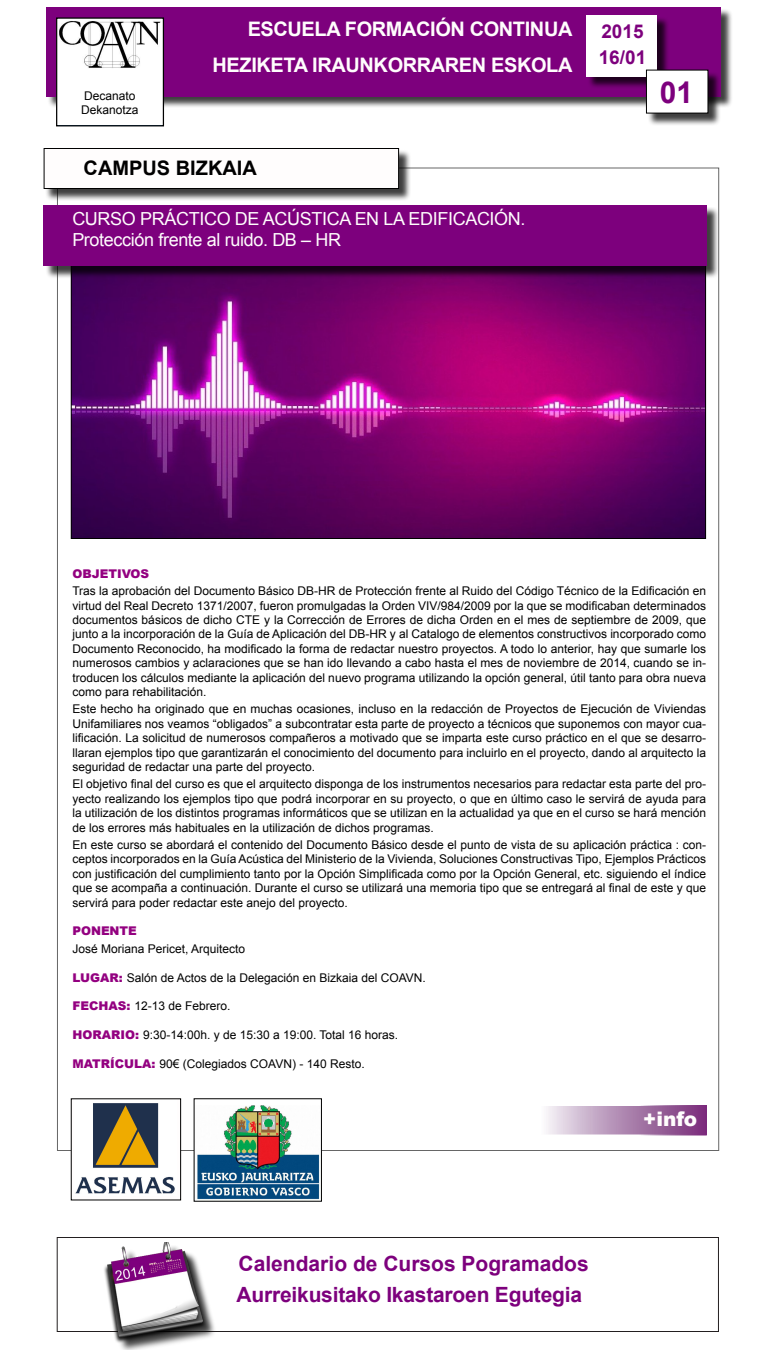
<style>
.page{position:relative;width:770px;height:1350px;background:#fff}
.page>*{position:absolute;margin:0;border:0;box-sizing:border-box;transform-origin:0 0}
.t1{font:700 30px "Arial";color:#7d007d}
.t2{font:700 21px "Arial";letter-spacing:-.01em;color:#7d007d}
.t3{font:700 20px "Arial";letter-spacing:-.02em;color:#fffdfd}
.t4{font:700 20px "Arial";color:#000}
.t5{font:900 20px "Arial";color:#fffdfd}
.t6{font:700 19px "Arial";color:#7d007d}
.t7{font:18px "Arial";letter-spacing:-.02em;color:#fffdfd}
.t8{font:12px/14.4px "Arial";color:#000;text-align:justify}
.t9{font:900 12px "Arial";color:#930080}
.s1{font-weight:900;color:#930080}
</style>
<div class="page">
<div style="left:47px;top:8px;width:686px;height:101px;background:#000;opacity:.75"></div>
<div style="left:46px;top:7px;width:674px;height:89px;background:#7d007d"></div>
<div style="left:588px;top:16px;width:82px;height:73px;background:#000;opacity:.75"></div>
<div style="left:586px;top:15px;width:71px;height:61px;background:#fff"></div>
<div style="left:647px;top:71px;width:74px;height:55px;background:#000;opacity:.75"></div>
<div style="left:646px;top:70px;width:62px;height:43px;background:#fff"></div>
<div style="left:646px;top:70px;width:62px;height:44px;border:1px solid #000"></div>
<img style="left:58px;top:19px;width:104px;height:90px">
<div style="left:56px;top:17px;width:108px;height:109px;border:1px solid #000"></div>
<div style="left:45px;top:150px;width:367px;height:51px;background:#000;opacity:.75"></div>
<div style="left:44px;top:148px;width:355px;height:40px;background:#fffdfd"></div>
<div style="left:44px;top:148px;width:355px;height:41px;border:1px solid #000"></div>
<img style="left:73px;top:279px;width:631px;height:258px">
<div style="left:45px;top:207px;width:674px;height:72px;background:#000;opacity:.75"></div>
<div style="left:44px;top:205px;width:663px;height:61px;background:#7d007d"></div>
<div style="left:57px;top:1237px;width:662px;height:95px;background:#fff;border:1px solid #231f20"></div>
<div style="left:107px;top:1245px;width:111px;height:105px;background:#000;opacity:.75"></div>
<img style="left:104px;top:1243px;width:103px;height:100px">
<div style="left:540px;top:1106px;width:166px;height:29px;background:linear-gradient(to right,#f3f2f5,#752876)"></div>
<div style="left:540px;top:1105px;width:167px;height:31px;border:1px solid #fff"></div>
<img style="left:75px;top:1103px;width:100px;height:91px">
<img style="left:197px;top:1106px;width:123px;height:94px">
<p class="t3" style="left:248px;top:15px;width:326px">ESCUELA FORMACIÓN CONTINUA</p>
<p class="t3" style="left:213px;top:51px;width:361px">HEZIKETA IRAUNKORRAREN ESKOLA</p>
<p class="t6" style="left:601px;top:19px;width:44px">2015</p>
<p class="t6" style="left:599px;top:45px;width:49px">16/01</p>
<p class="t8" style="left:84px;top:89px;width:53px">Decanato</p>
<p class="t1" style="left:660px;top:72px;width:35px">01</p>
<p class="t8" style="left:81px;top:103px;width:59px">Dekanotza</p>
<p class="t4" style="left:84px;top:154px;width:175px">CAMPUS BIZKAIA</p>
<p class="t7" style="left:72px;top:207px;width:455px">CURSO PRÁCTICO DE ACÚSTICA EN LA EDIFICACIÓN.</p>
<p class="t7" style="left:72px;top:228px;width:270px">Protección frente al ruido. DB – HR</p>
<p class="t9" style="left:72px;top:565px;width:78px">OBJETIVOS</p>
<p class="t8" style="left:72px;top:584px;width:635px">Tras la aprobación del Documento Básico DB-HR de Protección frente al Ruido del Código Técnico de la Edificación en virtud del Real Decreto 1371/2007, fueron promulgadas la Orden VIV/984/2009 por la que se modificaban determinados documentos básicos de dicho CTE y la Corrección de Errores de dicha Orden en el mes de septiembre de 2009, que junto a la incorporación de la Guía de Aplicación del DB-HR y al Catalogo de elementos constructivos incorporado como Documento Reconocido, ha modificado la forma de redactar nuestro proyectos. A todo lo anterior, hay que sumarle los numerosos cambios y aclaraciones que se han ido llevando a cabo hasta el mes de noviembre de 2014, cuando se in&shy;troducen los cálculos mediante la aplicación del nuevo programa utilizando la opción general, útil tanto para obra nueva como para rehabilitación.</p>
<p class="t8" style="left:72px;top:702px;width:635px">Este hecho ha originado que en muchas ocasiones, incluso en la redacción de Proyectos de Ejecución de Viviendas Unifamiliares nos veamos “obligados” a subcontratar esta parte de proyecto a técnicos que suponemos con mayor cua&shy;lificación. La solicitud de numerosos compañeros a motivado que se imparta este curso práctico en el que se desarro&shy;llaran ejemplos tipo que garantizarán el conocimiento del documento para incluirlo en el proyecto, dando al arquitecto la seguridad de redactar una parte del proyecto.</p>
<p class="t8" style="left:72px;top:777px;width:635px">El objetivo final del curso es que el arquitecto disponga de los instrumentos necesarios para redactar esta parte del pro&shy;yecto realizando los ejemplos tipo que podrá incorporar en su proyecto, o que en último caso le servirá de ayuda para la utilización de los distintos programas informáticos que se utilizan en la actualidad ya que en el curso se hará mención de los errores más habituales en la utilización de dichos programas.</p>
<p class="t8" style="left:72px;top:838px;width:635px">En este curso se abordará el contenido del Documento Básico desde el punto de vista de su aplicación práctica : con&shy;ceptos incorporados en la Guía Acústica del Ministerio de la Vivienda, Soluciones Constructivas Tipo, Ejemplos Prácticos con justificación del cumplimiento tanto por la Opción Simplificada como por la Opción General, etc. siguiendo el índice que se acompaña a continuación. Durante el curso se utilizará una memoria tipo que se entregará al final de este y que servirá para poder redactar este anejo del proyecto.</p>
<p class="t9" style="left:72px;top:922px;width:66px">PONENTE</p>
<p class="t8" style="left:72px;top:941px;width:174px">José Moriana Pericet, Arquitecto</p>
<p class="t8" style="left:72px;top:970px;width:355px"><span class="s1">LUGAR:</span> Salón de Actos de la Delegación en Bizkaia del COAVN.</p>
<p class="t8" style="left:72px;top:999px;width:160px"><span class="s1">FECHAS:</span> 12-13 de Febrero.</p>
<p class="t8" style="left:72px;top:1028px;width:327px"><span class="s1">HORARIO:</span> 9:30-14:00h. y de 15:30 a 19:00. Total 16 horas.</p>
<p class="t8" style="left:72px;top:1057px;width:294px"><span class="s1">MATRÍCULA:</span> 90€ (Colegiados COAVN) - 140 Resto.</p>
<p class="t2" style="left:239px;top:1250px;width:352px">Calendario de Cursos Pogramados</p>
<p class="t2" style="left:237px;top:1281px;width:347px">Aurreikusitako Ikastaroen Egutegia</p>
<p class="t5" style="left:643px;top:1104px;width:55px">+info</p>
</div>
